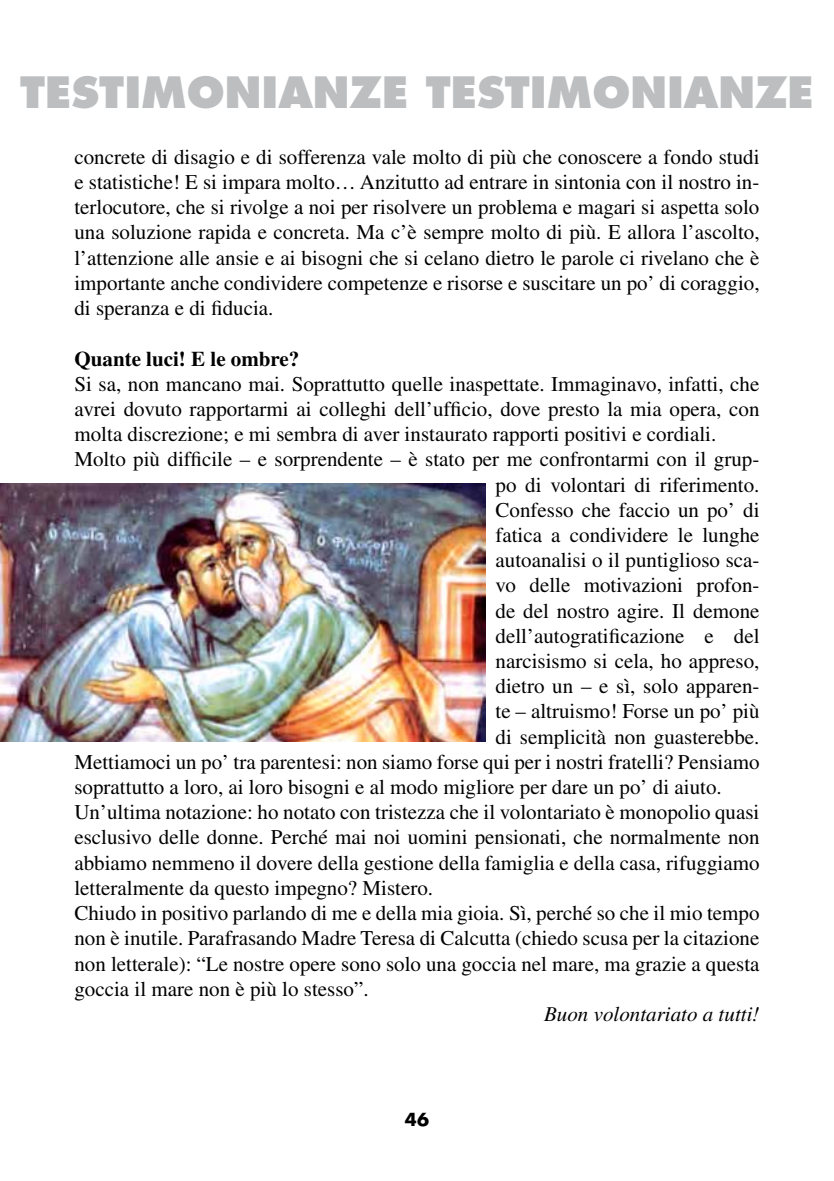
<style>
.page{position:relative;width:834px;height:1181px;background:#fff}
.page>*{position:absolute;margin:0;border:0;box-sizing:border-box;transform-origin:0 0}
.t1{font:800 42px "Futura Std";color:#bcbec0}
.t2{font:21px/25.2px "Times LT Std";color:#000;text-align:justify}
.t3{font:italic 21px "Times LT Std";color:#000}
.t4{font:700 21px "Times LT Std";color:#000}
.t5{font:700 17.5px "Futura Std";color:#000}
</style>
<div class="page">
<img style="left:0;top:484px;width:485px;height:258px">
<h1 class="t1" style="left:20px;top:65px;width:795px">TESTIMONIANZE TESTIMONIANZE</h1>
<p class="t2" style="left:74px;top:144px;width:686px">concrete di disagio e di sofferenza vale molto di più che conoscere a fondo studi e statistiche! E si impara molto… Anzitutto ad entrare in sintonia con il nostro in&shy;terlocutore, che si rivolge a noi per risolvere un problema e magari si aspetta solo una soluzione rapida e concreta. Ma c’è sempre molto di più. E allora l’ascolto, l’attenzione alle ansie e ai bisogni che si celano dietro le parole ci rivelano che è importante anche condividere competenze e risorse e suscitare un po’ di coraggio, di speranza e di fiducia.</p>
<p class="t4" style="left:74px;top:346px;width:226px">Quante luci! E le ombre?</p>
<p class="t2" style="left:74px;top:371px;width:686px">Si sa, non mancano mai. Soprattutto quelle inaspettate. Immaginavo, infatti, che</p>
<p class="t2" style="left:74px;top:396px;width:686px">avrei dovuto rapportarmi ai colleghi dell’ufficio, dove presto la mia opera, con</p>
<p class="t2" style="left:74px;top:421px;width:643px">molta discrezione; e mi sembra di aver instaurato rapporti positivi e cordiali.</p>
<p class="t2" style="left:74px;top:446px;width:686px">Molto più difficile – e sorprendente – è stato per me confrontarmi con il grup-</p>
<p class="t2" style="left:495px;top:472px;width:265px">po di volontari di riferimento.</p>
<p class="t2" style="left:495px;top:497px;width:265px">Confesso che faccio un po’ di</p>
<p class="t2" style="left:495px;top:522px;width:265px">fatica a condividere le lunghe</p>
<p class="t2" style="left:495px;top:547px;width:265px">autoanalisi o il puntiglioso sca-</p>
<p class="t2" style="left:495px;top:572px;width:265px">vo delle motivazioni profon-</p>
<p class="t2" style="left:495px;top:598px;width:265px">de del nostro agire. Il demone</p>
<p class="t2" style="left:495px;top:623px;width:265px">dell’autogratificazione e del</p>
<p class="t2" style="left:495px;top:648px;width:265px">narcisismo si cela, ho appreso,</p>
<p class="t2" style="left:495px;top:673px;width:265px">dietro un – e sì, solo apparen-</p>
<p class="t2" style="left:495px;top:698px;width:265px">te – altruismo! Forse un po’ più</p>
<p class="t2" style="left:495px;top:724px;width:265px">di semplicità non guasterebbe.</p>
<p class="t2" style="left:74px;top:749px;width:686px">Mettiamoci un po’ tra parentesi: non siamo forse qui per i nostri fratelli? Pensiamo</p>
<p class="t2" style="left:74px;top:774px;width:648px">soprattutto a loro, ai loro bisogni e al modo migliore per dare un po’ di aiuto.</p>
<p class="t2" style="left:74px;top:799px;width:686px">Un’ultima notazione: ho notato con tristezza che il volontariato è monopolio quasi</p>
<p class="t2" style="left:74px;top:824px;width:686px">esclusivo delle donne. Perché mai noi uomini pensionati, che normalmente non</p>
<p class="t2" style="left:74px;top:850px;width:686px">abbiamo nemmeno il dovere della gestione della famiglia e della casa, rifuggiamo</p>
<p class="t2" style="left:74px;top:875px;width:360px">letteralmente da questo impegno? Mistero.</p>
<p class="t2" style="left:74px;top:900px;width:686px">Chiudo in positivo parlando di me e della mia gioia. Sì, perché so che il mio tempo</p>
<p class="t2" style="left:74px;top:925px;width:686px">non è inutile. Parafrasando Madre Teresa di Calcutta (chiedo scusa per la citazione</p>
<p class="t2" style="left:74px;top:950px;width:686px">non letterale): “Le nostre opere sono solo una goccia nel mare, ma grazie a questa</p>
<p class="t2" style="left:74px;top:976px;width:295px">goccia il mare non è più lo stesso”.</p>
<p class="t3" style="left:544px;top:1002px;width:217px">Buon volontariato a tutti!</p>
<p class="t5" style="left:405px;top:1108px;width:26px">46</p>
</div>
